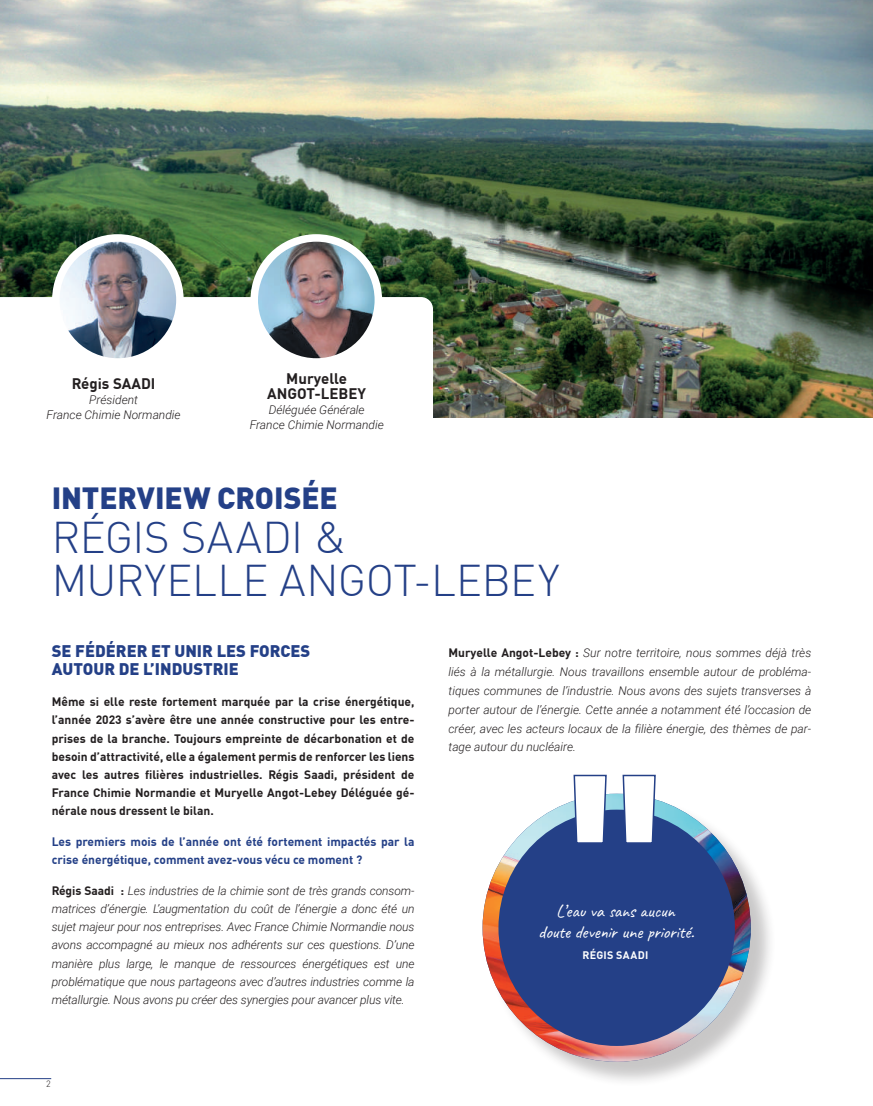
<style>
.page{position:relative;width:873px;height:1106px;background:#fff}
.page>*{position:absolute;margin:0;border:0;box-sizing:border-box;transform-origin:0 0}
.t1{font:300 43.5px/43.5px "DIN Offc";letter-spacing:-.005em;color:#244087}
.t2{font:900 30px "DIN Offc";letter-spacing:-.005em;color:#244087}
.t3{font:18.45px/21px "Caveat";letter-spacing:-.015em;color:#fff;text-align:center}
.t4{font:900 16.5px/18.1px "DIN Offc";color:#244087}
.t5{font:700 15px/15px "DIN Offc";color:#231f20;text-align:center}
.t6{font:italic 300 12px/18.1px "Roboto";color:#231f20;text-align:center}
.t7{font:700 12px/18.1px "DIN Offc";color:#231f20;text-align:justify}
.t8{font:700 12px/18.1px "DIN Offc";color:#244087}
.t9{font:700 10.8px "DIN Offc";letter-spacing:.025em;color:#fff}
.t10{font:300 9px "DIN Offc";color:#231f20}
.s1{font-family:"DIN Offc";font-weight:700;font-style:normal}
</style>
<div class="page">
<hr style="left:0;top:1078px;width:51px;height:1px;background:#244087">
<img style="left:0;top:0;width:872px;height:418px">
<svg style="left:0;top:297px;width:433px;height:121px"></svg>
<img style="left:58px;top:238px;width:120px;height:124px">
<div style="left:52px;top:234px;width:132px;height:132px;border:8px solid #fff;border-radius:50%"></div>
<img style="left:256px;top:238px;width:120px;height:124px">
<div style="left:250px;top:234px;width:132px;height:132px;border:8px solid #fff;border-radius:50%"></div>
<div style="left:485px;top:797px;width:291px;height:291px;background:#231f20;opacity:.25"></div>
<img style="left:482px;top:793px;width:268px;height:268px;border-radius:134px">
<div style="left:498px;top:809px;width:236px;height:237px;background:#244087;border-radius:50%"></div>
<svg style="left:572px;top:774px;width:84px;height:69px"></svg>
<p class="t5" style="left:72px;top:375px;width:85px">Régis SAADI</p>
<p class="t6" style="left:47px;top:391px;width:135px;line-height:15px">Président<br>France Chimie Normandie</p>
<p class="t5" style="left:267px;top:371px;width:100px">Muryelle<br>ANGOT-LEBEY</p>
<p class="t6" style="left:250px;top:402px;width:135px;line-height:15px">Déléguée Générale<br>France Chimie Normandie</p>
<h2 class="t2" style="left:52px;top:478px;width:287px">INTERVIEW CROISÉE</h2>
<h1 class="t1" style="left:52px;top:515px;width:509px">RÉGIS SAADI &amp;<br>MURYELLE ANGOT-LEBEY</h1>
<h3 class="t4" style="left:52px;top:641px;width:260px">SE FÉDÉRER ET UNIR LES FORCES<br>AUTOUR DE L’INDUSTRIE</h3>
<p class="t7" style="left:52px;top:692px;width:364px">Même si elle reste fortement marquée par la crise énergétique, l’année 2023 s’avère être une année constructive pour les entre&shy;prises de la branche. Toujours empreinte de décarbonation et de besoin d’attractivité, elle a également permis de renforcer les liens avec les autres filières industrielles. Régis Saadi, président de France Chimie Normandie et Muryelle Angot-Lebey Déléguée gé&shy;nérale nous dressent le bilan.</p>
<p class="t8" style="left:52px;top:832px;width:364px">Les premiers mois de l’année ont été fortement impactés par la crise énergétique, comment avez-vous vécu ce moment ?</p>
<p class="t6" style="left:52px;top:881px;width:364px;text-align:justify"><span class="s1">Régis Saadi :</span> Les industries de la chimie sont de très grands consom&shy;matrices d’énergie. L’augmentation du coût de l’énergie a donc été un sujet majeur pour nos entreprises. Avec France Chimie Normandie nous avons accompagné au mieux nos adhérents sur ces questions. D’une manière plus large, le manque de ressources énergétiques est une problématique que nous partageons avec d’autres industries comme la métallurgie. Nous avons pu créer des synergies pour avancer plus vite.</p>
<p class="t10" style="left:46px;top:1078px;width:6px">2</p>
<p class="t6" style="left:448px;top:643px;width:364px;line-height:18.8px;text-align:justify"><span class="s1">Muryelle Angot-Lebey :</span> Sur notre territoire, nous sommes déjà très liés à la métallurgie. Nous travaillons ensemble autour de probléma&shy;tiques communes de l’industrie. Nous avons des sujets transverses à porter autour de l’énergie. Cette année a notamment été l’occasion de créer, avec les acteurs locaux de la filière énergie, des thèmes de par&shy;tage autour du nucléaire.</p>
<h3 class="t3" style="left:538px;top:900px;width:157px">L’eau va sans aucun<br>doute devenir une priorité.</h3>
<p class="t9" style="left:582px;top:948px;width:67px">RÉGIS SAADI</p>
</div>
